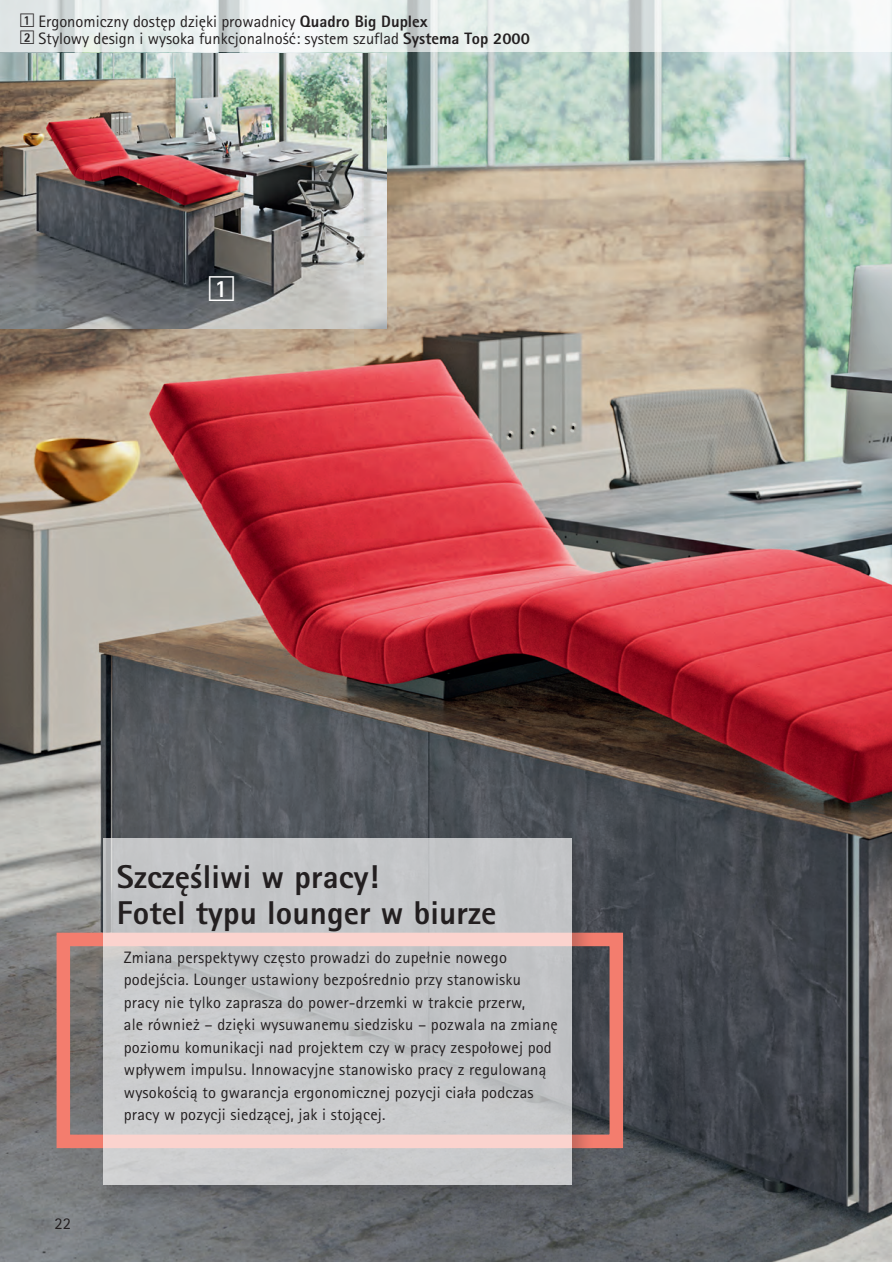
<style>
.page{position:relative;width:892px;height:1262px;background:#fff}
.page>*{position:absolute;margin:0;border:0;box-sizing:border-box;transform-origin:0 0}
.t1{font:36px "Hettich PI";color:#fff}
.t2{font:800 33px "Rotis Sans Serif Pro Cyr";letter-spacing:.005em;color:#231f20}
.t3{font:16.5px/22.5px "Rotis Sans Serif Pro Cyr";letter-spacing:.01em;color:#231f20}
.s1{font-family:"Hettich PI";font-size:19.5px}
.s2{font-weight:800}
</style>
<div class="page">
<img style="left:0;top:52px;width:891px;height:1209px">
<img style="left:0;top:53px;width:386px;height:275px">
<div style="left:57px;top:932px;width:565px;height:215px;border:14px solid #f37d6e"></div>
<div style="left:98px;top:832px;width:496px;height:375px;background:#231f20;opacity:.35"></div>
<svg style="left:103px;top:837px;width:468px;height:346px;background:#c9c7c8"></svg>
<svg style="left:0;top:0;width:891px;height:52px;fill:#e9f1ee"></svg>
<p class="t3" style="left:20px;top:11px;width:409px"><span class="s1">!</span> Ergonomiczny dostęp dzięki prowadnicy <span class="s2">Quadro Big Duplex</span></p>
<p class="t3" style="left:20px;top:27px;width:511px"><span class="s1">„</span> Stylowy design i wysoka funkcjonalność: system szuflad <span class="s2">Systema Top 2000</span></p>
<p class="t1" style="left:209px;top:276px;width:26px">!</p>
<p class="t3" style="left:54px;top:1212px;width:18px">22</p>
<p class="t2" style="left:117px;top:855px;width:263px">Szczęśliwi w pracy!</p>
<p class="t2" style="left:117px;top:891px;width:381px">Fotel typu lounger w biurze</p>
<p class="t3" style="left:124px;top:945px;width:435px">Zmiana perspektywy często prowadzi do zupełnie nowego podejścia. Lounger ustawiony bezpośrednio przy stanowisku pracy nie tylko zaprasza do power-drzemki w trakcie przerw,<br>ale również – dzięki wysuwanemu siedzisku – pozwala na zmianę poziomu komunikacji nad projektem czy w pracy zespołowej pod wpływem impulsu. Innowacyjne stanowisko pracy z regulowaną wysokością to gwarancja ergonomicznej pozycji ciała podczas pracy w pozycji siedzącej, jak i stojącej.</p>
</div>
